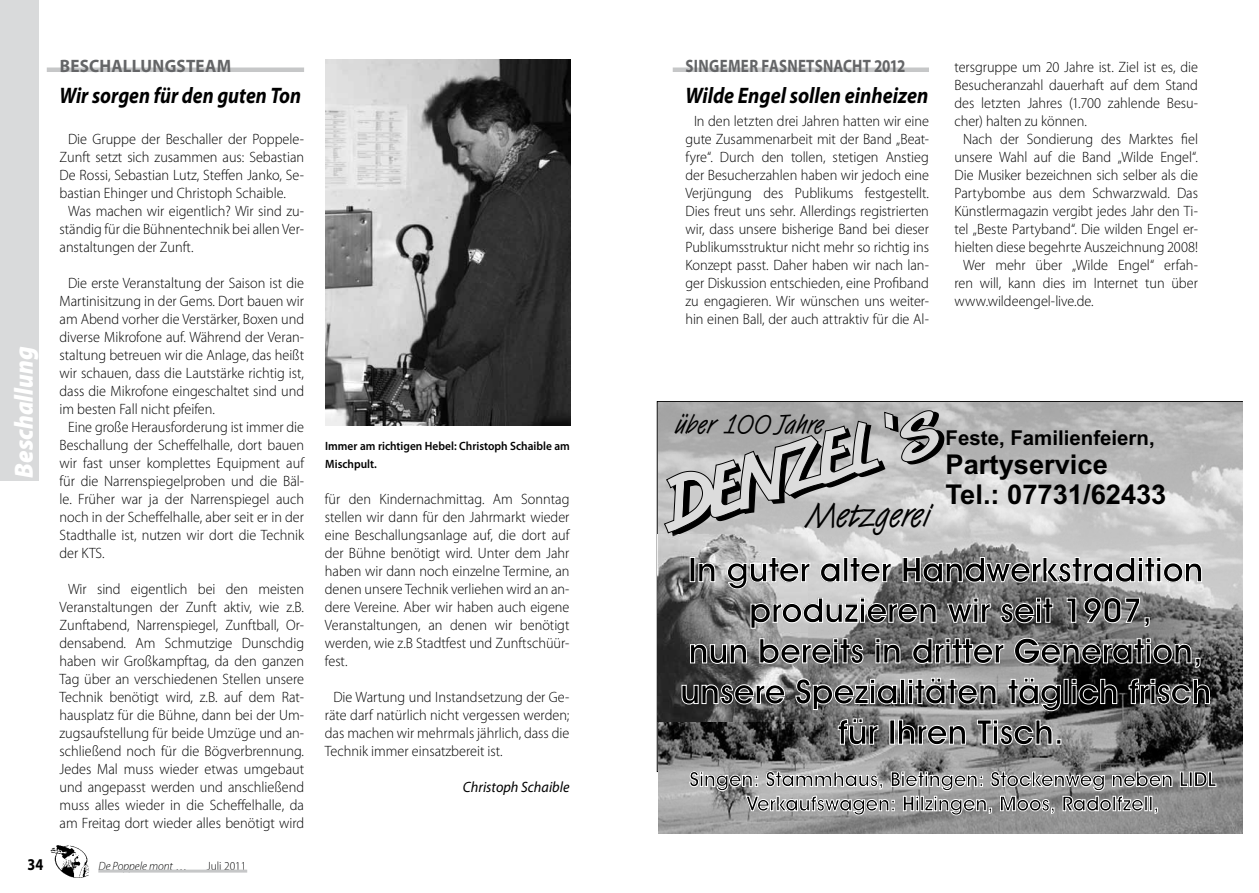
<style>
.page{position:relative;width:1259px;height:893px;background:#fff}
.page>*{position:absolute;margin:0;border:0;box-sizing:border-box;transform-origin:0 0}
.t1{font:35.1px "Van Dijk DEE";letter-spacing:.01em;color:#000;scale:.94 1}
.t2{font:700 34.05px/40.7px "Avant Garde Bk BT";color:#000;text-align:center}
.t3{font:700 27.3px/30.5px "Arial";color:#000}
.t4{font:27px "Van Dijk DEE";letter-spacing:.01em;color:#000;scale:.94 1}
.t5{font:italic 900 26.4px "Myriad Pro";color:#fff;scale:.91 1}
.t6{font:italic 700 22.5px "Myriad Pro";color:#000;scale:.89 1}
.t7{font:italic 700 22.5px "Myriad Pro";color:#000;scale:.87 1}
.t8{font:700 20.4px/24.5px "Avant Garde Bk BT";color:#000;text-align:center}
.t9{font:700 20.4px "Arial";color:#000}
.t10{font:700 18px "Myriad Pro";letter-spacing:.015em;color:#646567;scale:.83 1}
.t11{font:700 18px "Myriad Pro";letter-spacing:.015em;color:#646567;scale:.95 1}
.t12{font:700 16.5px "Myriad Pro";color:#000;scale:.86 1}
.t13{font:300 15px/18px "Myriad Pro";color:#000;text-align:center;scale:.95 1}
.t14{font:italic 15px "Myriad Pro";color:#000;scale:.95 1}
.t15{font:600 12px/18px "Myriad Pro";color:#000;scale:.95 1}
.t16{font:italic 300 12px "Myriad Pro";color:#000;scale:.95 1}
.t17{font:300 12px "Myriad Pro";color:#000;scale:.95 1}
.s1{font-style:normal}
</style>
<div class="page">
<img style="left:51px;top:845px;width:38px;height:33px">
<hr style="left:98px;top:870px;width:149px;height:3px;background:#c6c7c8">
<div style="left:0;top:0;width:38px;height:480px;background:#d9dadb"></div>
<img style="left:325px;top:60px;width:245px;height:365px">
<hr style="left:47px;top:68px;width:257px;height:4px;background:#c6c7c8">
<hr style="left:673px;top:68px;width:256px;height:4px;background:#c6c7c8">
<img style="left:658px;top:402px;width:584px;height:431px">
<img style="left:657px;top:535px;width:150px;height:187px">
<svg style="left:663px;top:410px;width:539px;height:180px;background:#b9b9b9"></svg>
<svg style="left:750px;top:597px;width:187px;height:32px;background:#ababab"></svg>
<svg style="left:946px;top:598px;width:45px;height:25px"></svg>
<svg style="left:1000px;top:597px;width:53px;height:27px"></svg>
<svg style="left:1066px;top:597px;width:10px;height:26px"></svg>
<svg style="left:1083px;top:597px;width:67px;height:31px;background:#8a8a8a"></svg>
<svg style="left:689px;top:643px;width:58px;height:21px"></svg>
<svg style="left:759px;top:638px;width:105px;height:26px;background:#9c9c9c"></svg>
<svg style="left:875px;top:638px;width:26px;height:26px"></svg>
<svg style="left:912px;top:638px;width:92px;height:26px;background:#979797"></svg>
<svg style="left:1013px;top:637px;width:187px;height:31px;background:#777"></svg>
<svg style="left:681px;top:684px;width:104px;height:21px;background:#7d7d7d"></svg>
<svg style="left:795px;top:678px;width:102px;height:32px;background:#919191"></svg>
<div style="left:900px;top:679px;width:5px;height:25px;border:1px solid #fff"></div>
<svg style="left:908px;top:677px;width:89px;height:28px;background:#a3a3a3"></svg>
<svg style="left:1007px;top:677px;width:54px;height:35px;background:#979797"></svg>
<svg style="left:1071px;top:678px;width:46px;height:27px"></svg>
<svg style="left:1128px;top:678px;width:82px;height:27px;background:#595959"></svg>
<svg style="left:837px;top:718px;width:42px;height:28px"></svg>
<div style="left:889px;top:719px;width:6px;height:26px;border:1px solid #fff"></div>
<svg style="left:897px;top:719px;width:69px;height:26px;background:#9c9c9c"></svg>
<svg style="left:976px;top:719px;width:85px;height:26px;background:#9e9e9e"></svg>
<svg style="left:1179px;top:771px;width:37px;height:16px"></svg>
<svg style="left:689px;top:771px;width:484px;height:45px;background:#b0b0b0"></svg>
<h3 class="t5" style="left:9px;top:477px;width:145px;rotate:-90deg">Beschallung</h3>
<p class="t11" style="left:60px;top:54px;width:180px">BESCHALLUNGSTEAM</p>
<h3 class="t7" style="left:60px;top:81px;width:279px">Wir sorgen für den guten Ton</h3>
<p class="t13" style="left:68px;top:130px;width:250px">Die Gruppe der Beschaller der Poppele-</p>
<p class="t13" style="left:60px;top:148px;width:259px">Zunft setzt sich zusammen aus: Sebastian</p>
<p class="t13" style="left:60px;top:166px;width:259px">De Rossi, Sebastian Lutz, Steffen Janko, Se-</p>
<p class="t13" style="left:60px;top:184px;width:240px">bastian Ehinger und Christoph Schaible.</p>
<p class="t13" style="left:68px;top:202px;width:250px">Was machen wir eigentlich? Wir sind zu-</p>
<p class="t13" style="left:60px;top:220px;width:259px">ständig für die Bühnentechnik bei allen Ver-</p>
<p class="t13" style="left:60px;top:238px;width:142px">anstaltungen der Zunft.</p>
<p class="t13" style="left:68px;top:274px;width:250px">Die erste Veranstaltung der Saison ist die</p>
<p class="t13" style="left:60px;top:292px;width:259px">Martinisitzung in der Gems. Dort bauen wir</p>
<p class="t13" style="left:60px;top:310px;width:259px">am Abend vorher die Verstärker, Boxen und</p>
<p class="t13" style="left:60px;top:328px;width:259px">diverse Mikrofone auf. Während der Veran-</p>
<p class="t13" style="left:60px;top:346px;width:259px">staltung betreuen wir die Anlage, das heißt</p>
<p class="t13" style="left:60px;top:364px;width:259px">wir schauen, dass die Lautstärke richtig ist,</p>
<p class="t13" style="left:60px;top:382px;width:259px">dass die Mikrofone eingeschaltet sind und</p>
<p class="t13" style="left:60px;top:400px;width:165px">im besten Fall nicht pfeifen.</p>
<p class="t13" style="left:68px;top:418px;width:250px">Eine große Herausforderung ist immer die</p>
<p class="t13" style="left:60px;top:436px;width:259px">Beschallung der Scheffelhalle, dort bauen</p>
<p class="t13" style="left:60px;top:454px;width:259px">wir fast unser komplettes Equipment auf</p>
<p class="t13" style="left:60px;top:472px;width:259px">für die Narrenspiegelproben und die Bäl-</p>
<p class="t13" style="left:60px;top:490px;width:259px">le. Früher war ja der Narrenspiegel auch</p>
<p class="t13" style="left:60px;top:508px;width:259px">noch in der Scheffelhalle, aber seit er in der</p>
<p class="t13" style="left:60px;top:526px;width:259px">Stadthalle ist, nutzen wir dort die Technik</p>
<p class="t13" style="left:60px;top:544px;width:49px">der KTS.</p>
<p class="t13" style="left:60px;top:580px;width:259px">Wir sind eigentlich bei den meisten Veranstaltungen der Zunft aktiv, wie z.B.<br>Zunftabend, Narrenspiegel, Zunftball, Or&shy;densabend. Am Schmutzige Dunschdig haben wir Großkampftag, da den ganzen Tag über an verschiedenen Stellen unsere Technik benötigt wird, z.B. auf dem Rat&shy;hausplatz für die Bühne, dann bei der Um&shy;zugsaufstellung für beide Umzüge und an&shy;schließend noch für die Bögverbrennung.<br>Jedes Mal muss wieder etwas umgebaut und angepasst werden und anschließend muss alles wieder in die Scheffelhalle, da am Freitag dort wieder alles benötigt wird</p>
<p class="t12" style="left:28px;top:854px;width:20px">34</p>
<p class="t16" style="left:98px;top:859px;width:95px">De Poppele mont <span class="s1">…</span></p>
<p class="t17" style="left:207px;top:859px;width:43px">Juli 2011</p>
<p class="t15" style="left:325px;top:437px;width:259px">Immer am richtigen Hebel: Christoph Schaible am<br>Mischpult.</p>
<p class="t13" style="left:325px;top:490px;width:259px;text-align:justify">für den Kindernachmittag. Am Sonntag stellen wir dann für den Jahrmarkt wieder eine Beschallungsanlage auf, die dort auf der Bühne benötigt wird. Unter dem Jahr haben wir dann noch einzelne Termine, an denen unsere Technik verliehen wird an an&shy;dere Vereine. Aber wir haben auch eigene Veranstaltungen, an denen wir benötigt werden, wie z.B Stadtfest und Zunftschüür&shy;fest.</p>
<p class="t13" style="left:325px;top:688px;width:259px;text-align:justify;text-indent:9px">Die Wartung und Instandsetzung der Ge&shy;räte darf natürlich nicht vergessen werden; das machen wir mehrmals jährlich, dass die Technik immer einsatzbereit ist.</p>
<p class="t14" style="left:463px;top:778px;width:114px">Christoph Schaible</p>
<p class="t10" style="left:685px;top:54px;width:266px">SINGEMER FASNETSNACHT 2012</p>
<h3 class="t6" style="left:685px;top:81px;width:274px">Wilde Engel sollen einheizen</h3>
<p class="t13" style="left:685px;top:112px;width:258px">In den letzten drei Jahren hatten wir eine gute Zusammenarbeit mit der Band „Beat&shy;fyre“. Durch den tollen, stetigen Anstieg der Besucherzahlen haben wir jedoch eine Verjüngung des Publikums festgestellt.<br>Dies freut uns sehr. Allerdings registrierten wir, dass unsere bisherige Band bei dieser Publikumsstruktur nicht mehr so richtig ins Konzept passt. Daher haben wir nach lan&shy;ger Diskussion entschieden, eine Profiband zu engagieren. Wir wünschen uns weiter&shy;hin einen Ball, der auch attraktiv für die Al-</p>
<p class="t13" style="left:954px;top:58px;width:258px">tersgruppe um 20 Jahre ist. Ziel ist es, die</p>
<p class="t13" style="left:954px;top:76px;width:258px">Besucheranzahl dauerhaft auf dem Stand</p>
<p class="t13" style="left:954px;top:94px;width:258px">des letzten Jahres (1.700 zahlende Besu-</p>
<p class="t13" style="left:954px;top:112px;width:141px">cher) halten zu können.</p>
<p class="t13" style="left:963px;top:130px;width:249px">Nach der Sondierung des Marktes fiel</p>
<p class="t13" style="left:954px;top:148px;width:258px">unsere Wahl auf die Band „Wilde Engel“.</p>
<p class="t13" style="left:954px;top:166px;width:258px">Die Musiker bezeichnen sich selber als die</p>
<p class="t13" style="left:954px;top:184px;width:258px">Partybombe aus dem Schwarzwald. Das</p>
<p class="t13" style="left:954px;top:202px;width:258px">Künstlermagazin vergibt jedes Jahr den Ti-</p>
<p class="t13" style="left:954px;top:220px;width:258px">tel „Beste Partyband“. Die wilden Engel er-</p>
<p class="t13" style="left:954px;top:238px;width:258px">hielten diese begehrte Auszeichnung 2008!</p>
<p class="t13" style="left:963px;top:256px;width:249px">Wer mehr über „Wilde Engel“ erfah-</p>
<p class="t13" style="left:954px;top:274px;width:258px">ren will, kann dies im Internet tun über</p>
<p class="t13" style="left:954px;top:292px;width:148px">www.wildeengel-live.de.</p>
<h3 class="t4" style="left:675px;top:407px;width:159px">über 100 Jahre</h3>
<h1 class="t1" style="left:806px;top:493px;width:133px">Metzgerei</h1>
<h3 class="t9" style="left:945px;top:424px;width:211px">Feste, Familienfeiern,</h3>
<h3 class="t3" style="left:945px;top:452px;width:222px">Partyservice<br>Tel.: 07731/62433</h3>
<h2 class="t2" style="left:680px;top:553px;width:532px">In guter alter Handwerkstradition produzieren wir seit 1907,<br>nun bereits in dritter Generation, unsere Spezialitäten täglich frisch für Ihren Tisch.</h2>
<h3 class="t8" style="left:689px;top:769px;width:528px">Singen: Stammhaus, Bietingen: Stockenweg neben LIDL<br>Verkaufswagen: Hilzingen, Moos, Radolfzell,</h3>
</div>
